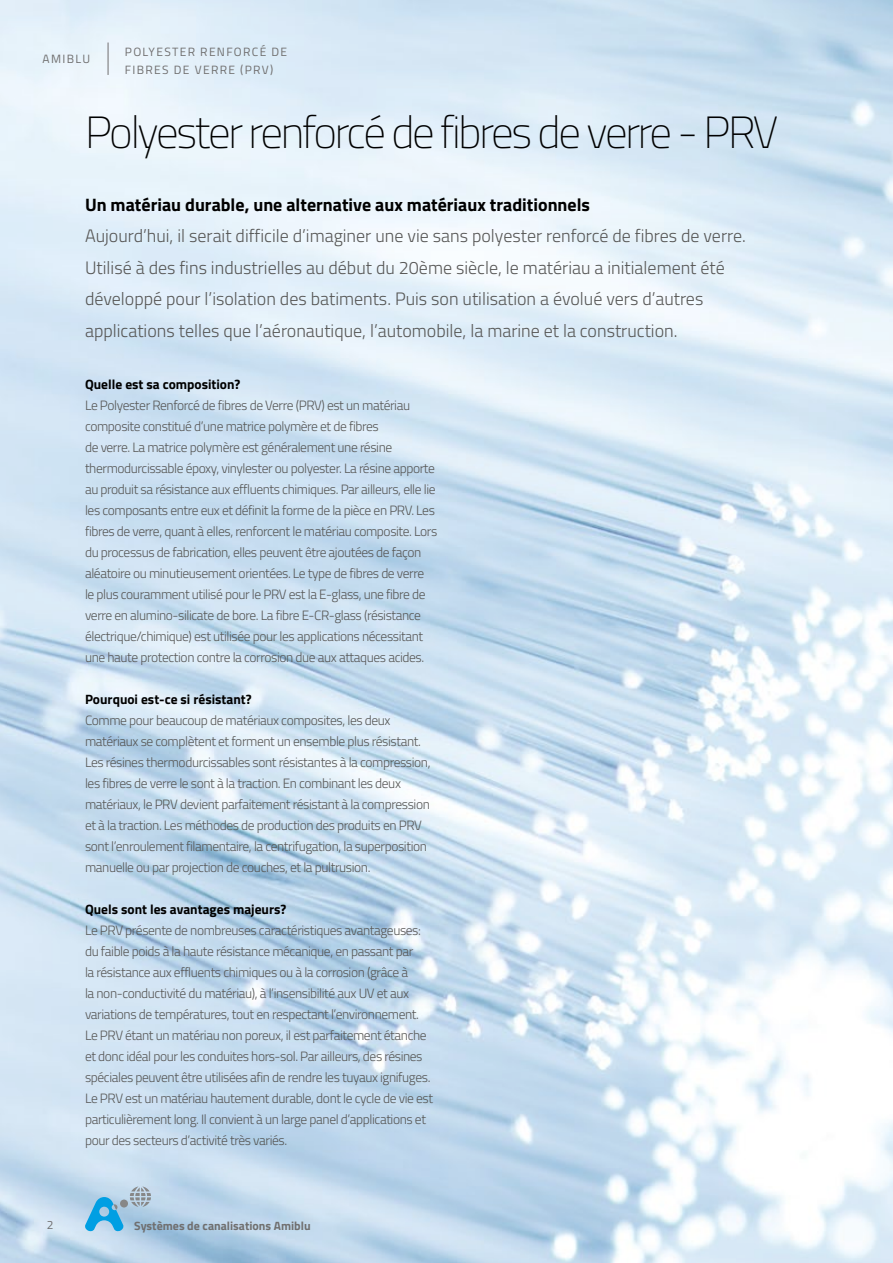
<style>
.page{position:relative;width:893px;height:1263px;background:#fff}
.page>*{position:absolute;margin:0;border:0;box-sizing:border-box;transform-origin:0 0}
.t1{font:200 45px "Titillium Web";letter-spacing:-.05em;color:#000}
.t2{font:300 18px/31.5px "Titillium Web";color:#575756}
.t3{font:700 18px "Titillium Web";color:#000}
.t4{font:300 13.5px/21px "Titillium Web";letter-spacing:-.03em;color:#575756}
.t5{font:700 13.5px "Titillium Web";color:#000}
.t6{font:12px/18px "Titillium Web";letter-spacing:.11em;color:#706f6f}
.t7{font:700 12px "Titillium Web";color:#706f6f}
</style>
<div class="page">
<img style="left:0;top:0;width:893px;height:1263px">
<hr style="left:108px;top:43px;width:1px;height:32px;background:#706f6f">
<svg style="left:84px;top:1197px;width:40px;height:35px"></svg>
<div style="left:120px;top:1199px;width:8px;height:8px;background:#878787;border-radius:50%"></div>
<svg style="left:130px;top:1186px;width:21px;height:21px"></svg>
<p class="t6" style="left:43px;top:49px;width:49px">AMIBLU</p>
<p class="t6" style="left:125px;top:42px;width:164px">POLYESTER RENFORCÉ DE<br>FIBRES DE VERRE (PRV)</p>
<h1 class="t1" style="left:85px;top:100px;width:695px">Polyester renforcé de fibres de verre - PRV</h1>
<h2 class="t3" style="left:85px;top:191px;width:507px">Un matériau durable, une alternative aux matériaux traditionnels</h2>
<p class="t2" style="left:85px;top:219px;width:662px">Aujourd’hui, il serait difficile d’imaginer une vie sans polyester renforcé de fibres de verre.<br>Utilisé à des fins industrielles au début du 20ème siècle, le matériau a initialement été développé pour l’isolation des batiments. Puis son utilisation a évolué vers d’autres applications telles que l’aéronautique, l’automobile, la marine et la construction.</p>
<p class="t5" style="left:85px;top:374px;width:157px">Quelle est sa composition?</p>
<p class="t4" style="left:85px;top:394px;width:354px">Le Polyester Renforcé de fibres de Verre (PRV) est un matériau composite constitué d’une matrice polymère et de fibres<br>de verre. La matrice polymère est généralement une résine thermodurcissable époxy, vinylester ou polyester. La résine apporte au produit sa résistance aux effluents chimiques. Par ailleurs, elle lie les composants entre eux et définit la forme de la pièce en PRV. Les fibres de verre, quant à elles, renforcent le matériau composite. Lors du processus de fabrication, elles peuvent être ajoutées de façon aléatoire ou minutieusement orientées. Le type de fibres de verre<br>le plus couramment utilisé pour le PRV est la E-glass, une fibre de verre en alumino-silicate de bore. La fibre E-CR-glass (résistance électrique/chimique) est utilisée pour les applications nécessitant une haute protection contre la corrosion due aux attaques acides.</p>
<p class="t5" style="left:85px;top:689px;width:168px">Pourquoi est-ce si résistant?</p>
<p class="t4" style="left:85px;top:709px;width:347px">Comme pour beaucoup de matériaux composites, les deux matériaux se complètent et forment un ensemble plus résistant.<br>Les résines thermodurcissables sont résistantes à la compression, les fibres de verre le sont à la traction. En combinant les deux matériaux, le PRV devient parfaitement résistant à la compression et à la traction. Les méthodes de production des produits en PRV sont l’enroulement filamentaire, la centrifugation, la superposition manuelle ou par projection de couches, et la pultrusion.</p>
<p class="t5" style="left:85px;top:899px;width:203px">Quels sont les avantages majeurs?</p>
<p class="t4" style="left:85px;top:919px;width:350px">Le PRV présente de nombreuses caractéristiques avantageuses: du faible poids à la haute résistance mécanique, en passant par<br>la résistance aux effluents chimiques ou à la corrosion (grâce à<br>la non-conductivité du matériau), à l’insensibilité aux UV et aux variations de températures, tout en respectant l’environnement.<br>Le PRV étant un matériau non poreux, il est parfaitement étanche et donc idéal pour les conduites hors-sol. Par ailleurs, des résines spéciales peuvent être utilisées afin de rendre les tuyaux ignifuges.<br>Le PRV est un matériau hautement durable, dont le cycle de vie est particulièrement long. Il convient à un large panel d’applications et pour des secteurs d’activité très variés.</p>
<p class="t6" style="left:47px;top:1215px;width:8px">2</p>
<p class="t7" style="left:134px;top:1216px;width:178px">Systèmes de canalisations Amiblu</p>
</div>
